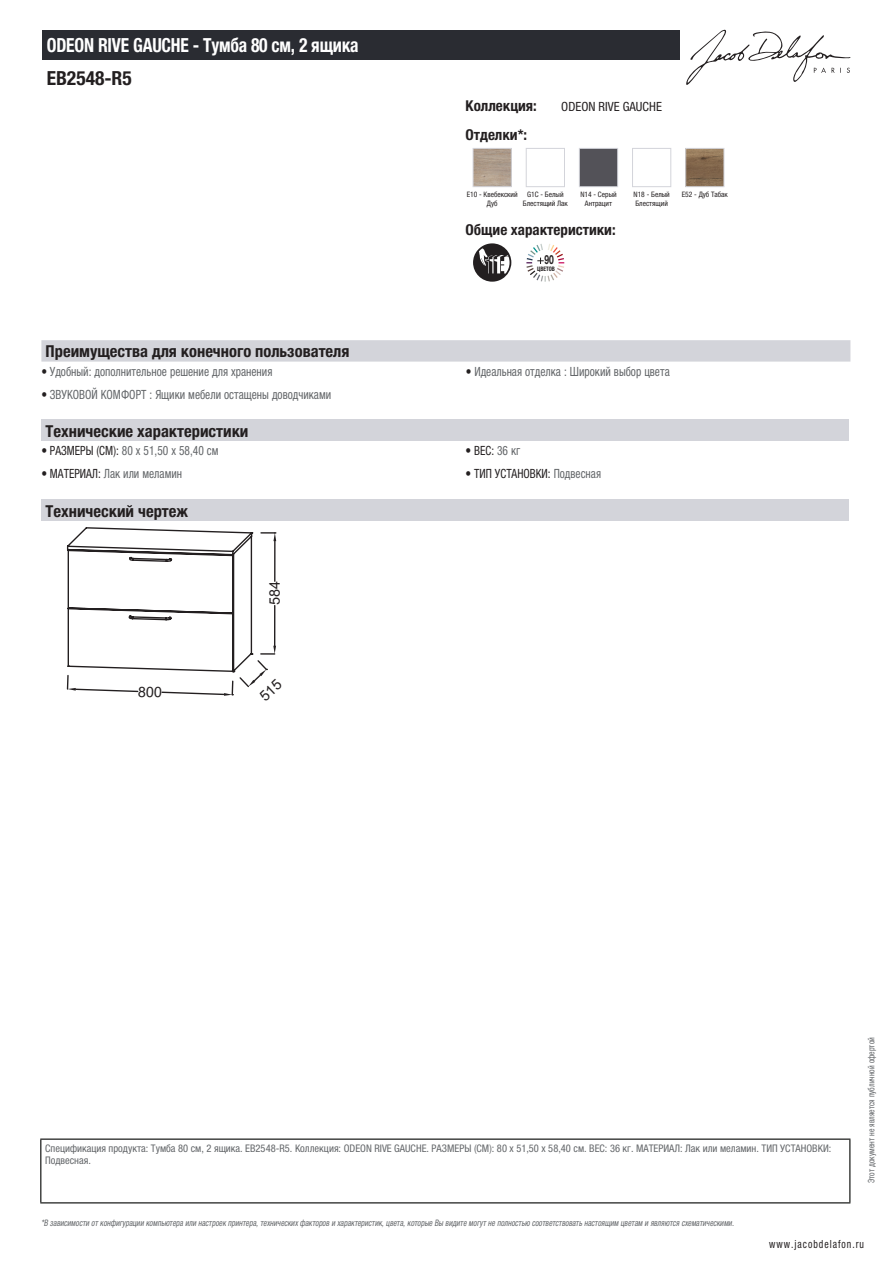
<style>
.page{position:relative;width:893px;height:1263px;background:#fff}
.page>*{position:absolute;margin:0;border:0;box-sizing:border-box;transform-origin:0 0}
.t1{font:700 condensed 19.5px "Helvetica Neue LTCYR";letter-spacing:-.01em;color:#fff;scale:.9 1}
.t2{font:700 condensed 19.5px "Helvetica Neue LTCYR";color:#231f20}
.t3{font:700 condensed 16.5px "Helvetica Neue LTCYR";color:#231f20}
.t4{font:700 condensed 15px "Helvetica Neue LTCYR";color:#231f20}
.t5{font:14.55px "Arial";color:#231f20}
.t6{font:condensed 12.75px "Helvetica Neue LTCYR";color:#626568;scale:.9 1}
.t7{font:condensed 12.75px "Helvetica Neue LTCYR";color:#231f20;scale:.9 1}
.t8{font:condensed 12.75px "Helvetica Neue LTCYR";color:#231f20}
.t9{font:700 12.6px "Helvetica Neue LT Std";color:#231f20;scale:.68 1}
.t10{font:condensed 11.25px "Helvetica Neue LTCYR";letter-spacing:.1em;color:#231f20;scale:.87 1}
.t11{font:condensed 10.5px/12px "Helvetica Neue LTCYR";color:#626568}
.t12{font:italic condensed 9px "Helvetica Neue LTCYR";color:#626568;scale:.87 1}
.t13{font:condensed 9px "Helvetica Neue LTCYR";color:#626568;scale:.87 1}
.t14{font:condensed 7.5px/9px "Helvetica Neue LTCYR";color:#231f20;text-align:center}
.t15{font:700 condensed 6.15px "Helvetica Neue LTCYR";color:#231f20;scale:.89 1}
.s1{color:#231f20}
.s2{color:#626568}
</style>
<div class="page">
<svg style="left:686px;top:30px;width:164px;height:55px"></svg>
<img style="left:475px;top:150px;width:35px;height:35px">
<div style="left:473px;top:148px;width:39px;height:39px;border:1px solid #d3d4da"></div>
<div style="left:526px;top:148px;width:39px;height:39px;border:1px solid #d3d4da"></div>
<img style="left:581px;top:150px;width:35px;height:35px">
<div style="left:579px;top:148px;width:39px;height:39px;border:1px solid #d3d4da"></div>
<div style="left:632px;top:148px;width:39px;height:39px;border:1px solid #d3d4da"></div>
<img style="left:687px;top:150px;width:35px;height:35px">
<div style="left:685px;top:148px;width:39px;height:39px;border:1px solid #d3d4da"></div>
<svg style="left:473px;top:243px;width:38px;height:39px"></svg>
<svg style="left:526px;top:244px;width:38px;height:38px"></svg>
<div style="left:41px;top:340px;width:809px;height:22px;background:#d3d4da"></div>
<div style="left:41px;top:420px;width:808px;height:21px;background:#d3d4da"></div>
<div style="left:41px;top:499px;width:808px;height:22px;background:#d3d4da"></div>
<div style="left:43px;top:30px;width:637px;height:30px;background:#2a2c32"></div>
<hr style="left:40px;top:1138px;width:810px;height:2px;background:#040503">
<hr style="left:40px;top:1140px;width:1px;height:62px;background:#040503">
<hr style="left:849px;top:1140px;width:1px;height:62px;background:#040503">
<hr style="left:40px;top:1202px;width:810px;height:1px;background:#040503">
<svg style="left:67px;top:527px;width:210px;height:169px"></svg>
<h1 class="t1" style="left:47px;top:34px;width:348px">ODEON RIVE GAUCHE - Тумба 80 см, 2 ящика</h1>
<h1 class="t2" style="left:47px;top:67px;width:87px">EB2548-R5</h1>
<h3 class="t4" style="left:466px;top:97px;width:73px">Коллекция:</h3>
<h3 class="t8" style="left:561px;top:99px;width:102px">ODEON RIVE GAUCHE</h3>
<h3 class="t4" style="left:466px;top:126px;width:63px">Отделки*:</h3>
<p class="t14" style="left:467px;top:190px;width:52px">E10 - Квебекский<br>Дуб</p>
<p class="t14" style="left:523px;top:190px;width:47px">G1C - Белый<br>Блестящий Лак</p>
<p class="t14" style="left:580px;top:190px;width:38px">N14 - Серый<br>Антрацит</p>
<p class="t14" style="left:633px;top:190px;width:38px;text-align:left">N18 - Белый<br>Блестящий</p>
<p class="t14" style="left:682px;top:190px;width:48px">E52 - Дуб Табак</p>
<h3 class="t4" style="left:466px;top:221px;width:152px">Общие характеристики:</h3>
<p class="t15" style="left:537px;top:265px;width:21px">ЦВЕТОВ</p>
<h3 class="t9" style="left:545px;top:252px;width:15px">90</h3>
<h2 class="t3" style="left:46px;top:342px;width:305px">Преимущества для конечного пользователя</h2>
<h3 class="t6" style="left:41px;top:364px;width:258px"><span class="s1">•</span> Удобный: дополнительное решение для хранения</h3>
<h3 class="t6" style="left:466px;top:364px;width:228px"><span class="s1">•</span> Идеальная отделка : Широкий выбор цвета</h3>
<h3 class="t6" style="left:41px;top:387px;width:324px"><span class="s1">•</span> ЗВУКОВОЙ КОМФОРТ : Ящики мебели остащены доводчиками</h3>
<h2 class="t3" style="left:46px;top:422px;width:204px">Технические характеристики</h2>
<h3 class="t6" style="left:41px;top:444px;width:198px"><span class="s1">• РАЗМЕРЫ (СМ):</span> 80 x 51,50 x 58,40 см</h3>
<h3 class="t7" style="left:466px;top:444px;width:62px">• ВЕС: <span class="s2">36 кг</span></h3>
<h3 class="t6" style="left:41px;top:466px;width:158px"><span class="s1">• МАТЕРИАЛ:</span> Лак или меламин</h3>
<h3 class="t7" style="left:466px;top:466px;width:152px">• ТИП УСТАНОВКИ: <span class="s2">Подвесная</span></h3>
<h2 class="t3" style="left:46px;top:501px;width:144px">Технический чертеж</h2>
<h3 class="t5" style="left:265px;top:605px;width:26px;rotate:-90deg">584</h3>
<p class="t11" style="left:45px;top:1142px;width:788px">Спецификация продукта: Тумба 80 см, 2 ящика. EB2548-R5. Коллекция: ODEON RIVE GAUCHE. РАЗМЕРЫ (СМ): 80 x 51,50 x 58,40 см. ВЕС: 36 кг. МАТЕРИАЛ: Лак или меламин. ТИП УСТАНОВКИ:<br>Подвесная.</p>
<p class="t12" style="left:41px;top:1218px;width:800px">*В зависимости отконфигурации компьютера или настроек принтера,техническихфакторов и характеристик,цвета,которые Вы видите могутне полностью соответствоватьнастоящим цветам и являются схематическими.</p>
<p class="t13" style="left:866px;top:1183px;width:169px;rotate:-90deg">Этот документ не является публичной офертой</p>
<p class="t10" style="left:769px;top:1237px;width:110px">www.jacobdelafon.ru</p>
</div>
